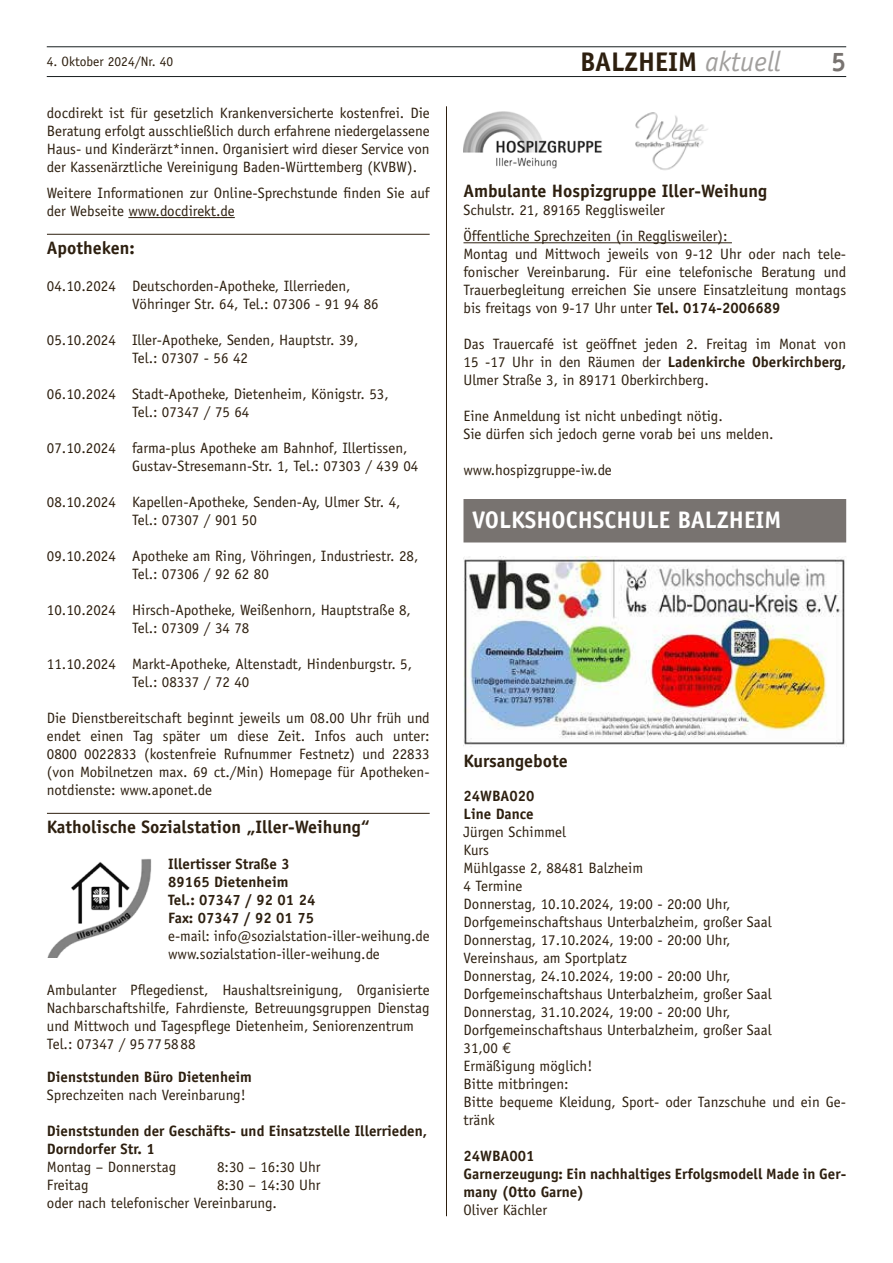
<style>
.page{position:relative;width:893px;height:1263px;background:#fff}
.page>*{position:absolute;margin:0;border:0;box-sizing:border-box;transform-origin:0 0}
.t1{font:700 27px "Officina Sans";color:#2d1f0f}
.t2{font:700 27px "Officina Sans";color:#787370}
.t3{font:700 24px "Officina Sans";color:#fff}
.t4{font:700 18px "Officina Sans";color:#2d1f0f}
.t5{font:15px/18px "Officina Sans";color:#2d1f0f}
.t6{font:700 15px/18px "Officina Sans";color:#2d1f0f}
.t7{font:13.5px "Officina Sans";color:#2d1f0f}
.s1{font-weight:400;font-style:italic;font-size:28.35px;color:#a19f9d}
.s2{font-weight:700}
.s3{font-family:"Euro Mono"}
</style>
<div class="page">
<hr style="left:47px;top:76px;width:799px;height:1px;background:#171d1f">
<hr style="left:47px;top:47px;width:799px;height:1px;background:#171d1f">
<hr style="left:446px;top:106px;width:1px;height:1110px;background:#2d1f0f">
<hr style="left:463px;top:242px;width:269px;height:1px;background:#2d1f0f">
<img style="left:463px;top:111px;width:139px;height:57px">
<img style="left:635px;top:112px;width:73px;height:58px">
<div style="left:463px;top:500px;width:383px;height:42px;background:#787370"></div>
<img style="left:463px;top:556px;width:382px;height:191px">
<hr style="left:128px;top:217px;width:107px;height:1px;background:#2d1f0f">
<hr style="left:47px;top:234px;width:383px;height:1px;background:#2d1f0f">
<hr style="left:47px;top:813px;width:383px;height:1px;background:#2d1f0f">
<img style="left:47px;top:859px;width:105px;height:99px">
<h1 class="t1" style="left:580px;top:45px;width:202px">BALZHEIM <span class="s1">aktuell</span></h1>
<p class="t7" style="left:47px;top:53px;width:128px">4. Oktober 2024/Nr. 40</p>
<h1 class="t2" style="left:831px;top:45px;width:17px">5</h1>
<p class="t5" style="left:47px;top:104px;width:384px;text-align:justify">docdirekt ist für gesetzlich Krankenversicherte kostenfrei. Die Beratung erfolgt ausschließlich durch erfahrene niedergelassene Haus- und Kinderärzt*innen. Organisiert wird dieser Service von der Kassenärztliche Vereinigung Baden-Württemberg (KVBW).</p>
<p class="t5" style="left:47px;top:184px;width:384px">Weitere Informationen zur Online-Sprechstunde finden Sie auf der Webseite www.docdirekt.de</p>
<p class="t4" style="left:47px;top:236px;width:90px">Apotheken:</p>
<p class="t5" style="left:132px;top:277px;width:248px;text-indent:-85px">04.10.2024 Deutschorden-Apotheke, Illerrieden,<br>Vöhringer Str. 64, Tel.: 07306 - 91 94 86</p>
<p class="t5" style="left:132px;top:331px;width:228px;text-indent:-85px">05.10.2024 Iller-Apotheke, Senden, Hauptstr. 39,<br>Tel.: 07307 - 56 42</p>
<p class="t5" style="left:132px;top:385px;width:258px;text-indent:-85px">06.10.2024 Stadt-Apotheke, Dietenheim, Königstr. 53,<br>Tel.: 07347 / 75 64</p>
<p class="t5" style="left:132px;top:439px;width:288px;text-indent:-85px">07.10.2024 farma-plus Apotheke am Bahnhof, Illertissen,<br>Gustav-Stresemann-Str. 1, Tel.: 07303 / 439 04</p>
<p class="t5" style="left:132px;top:493px;width:270px;text-indent:-85px">08.10.2024 Kapellen-Apotheke, Senden-Ay, Ulmer Str. 4,<br>Tel.: 07307 / 901 50</p>
<p class="t5" style="left:132px;top:547px;width:288px;text-indent:-85px">09.10.2024 Apotheke am Ring, Vöhringen, Industriestr. 28,<br>Tel.: 07306 / 92 62 80</p>
<p class="t5" style="left:132px;top:601px;width:281px;text-indent:-85px">10.10.2024 Hirsch-Apotheke, Weißenhorn, Hauptstraße 8,<br>Tel.: 07309 / 34 78</p>
<p class="t5" style="left:132px;top:655px;width:282px;text-indent:-85px">11.10.2024 Markt-Apotheke, Altenstadt, Hindenburgstr. 5,<br>Tel.: 08337 / 72 40</p>
<p class="t5" style="left:47px;top:709px;width:384px;text-align:justify">Die Dienstbereitschaft beginnt jeweils um 08.00 Uhr früh und endet einen Tag später um diese Zeit. Infos auch unter:<br>0800 0022833 (kostenfreie Rufnummer Festnetz) und 22833 (von Mobilnetzen max. 69 ct./Min) Homepage für Apotheken&shy;notdienste: www.aponet.de</p>
<p class="t4" style="left:47px;top:815px;width:324px">Katholische Sozialstation „Iller-Weihung“</p>
<p class="t6" style="left:168px;top:854px;width:149px">Illertisser Straße 3<br>89165 Dietenheim<br>Tel.: 07347 / 92 01 24<br>Fax: 07347 / 92 01 75</p>
<p class="t5" style="left:168px;top:927px;width:263px">e-mail: info@sozialstation-iller-weihung.de www.sozialstation-iller-weihung.de</p>
<p class="t5" style="left:47px;top:981px;width:384px">Ambulanter Pflegedienst, Haushaltsreinigung, Organisierte Nachbarschaftshilfe, Fahrdienste, Betreuungsgruppen Dienstag und Mittwoch und Tagespflege Dietenheim, Seniorenzentrum Tel.: 07347 / 95 7758 88</p>
<p class="t6" style="left:47px;top:1067px;width:207px">Dienststunden Büro Dietenheim</p>
<p class="t5" style="left:47px;top:1086px;width:200px">Sprechzeiten nach Vereinbarung!</p>
<p class="t6" style="left:47px;top:1121px;width:382px">Dienststunden der Geschäfts- und Einsatzstelle Illerrieden,<br>Dorndorfer Str. 1</p>
<p class="t5" style="left:47px;top:1158px;width:131px">Montag – Donnerstag</p>
<p class="t5" style="left:217px;top:1158px;width:105px">8:30 – 16:30 Uhr</p>
<p class="t5" style="left:47px;top:1176px;width:43px">Freitag</p>
<p class="t5" style="left:47px;top:1176px;width:275px;text-indent:170px">8:30 – 14:30 Uhr oder nach telefonischer Vereinbarung.</p>
<p class="t4" style="left:463px;top:179px;width:305px">Ambulante Hospizgruppe Iller-Weihung</p>
<p class="t5" style="left:463px;top:196px;width:265px;line-height:26.5px">Schulstr. 21, 89165 Regglisweiler<br>Öffentliche Sprechzeiten (in Regglisweiler):</p>
<p class="t5" style="left:463px;top:245px;width:384px;text-align:justify">Montag und Mittwoch jeweils von 9-12 Uhr oder nach tele&shy;fonischer Vereinbarung. Für eine telefonische Beratung und Trauerbegleitung erreichen Sie unsere Einsatzleitung montags bis freitags von 9-17 Uhr unter <span class="s2">Tel. 0174-2006689</span></p>
<p class="t5" style="left:463px;top:335px;width:384px;text-align:justify">Das Trauercafé ist geöffnet jeden 2. Freitag im Monat von 15 -17 Uhr in den Räumen der <span class="s2">Ladenkirche Oberkirchberg, </span>Ulmer Straße 3, in 89171 Oberkirchberg.</p>
<p class="t5" style="left:463px;top:407px;width:312px">Eine Anmeldung ist nicht unbedingt nötig.<br>Sie dürfen sich jedoch gerne vorab bei uns melden.</p>
<p class="t5" style="left:463px;top:461px;width:150px">www.hospizgruppe-iw.de</p>
<h2 class="t3" style="left:472px;top:505px;width:311px">VOLKSHOCHSCHULE BALZHEIM</h2>
<p class="t4" style="left:463px;top:749px;width:106px">Kursangebote</p>
<p class="t6" style="left:463px;top:787px;width:72px">24WBA020<br>Line Dance</p>
<p class="t5" style="left:463px;top:823px;width:384px">Jürgen Schimmel<br>Kurs<br>Mühlgasse 2, 88481 Balzheim<br>4 Termine<br>Donnerstag, 10.10.2024, 19:00 - 20:00 Uhr,<br>Dorfgemeinschaftshaus Unterbalzheim, großer Saal<br>Donnerstag, 17.10.2024, 19:00 - 20:00 Uhr,<br>Vereinshaus, am Sportplatz<br>Donnerstag, 24.10.2024, 19:00 - 20:00 Uhr,<br>Dorfgemeinschaftshaus Unterbalzheim, großer Saal<br>Donnerstag, 31.10.2024, 19:00 - 20:00 Uhr,<br>Dorfgemeinschaftshaus Unterbalzheim, großer Saal<br>31,00 <span class="s3">€<br></span>Ermäßigung möglich!<br>Bitte mitbringen:<br>Bitte bequeme Kleidung, Sport- oder Tanzschuhe und ein Ge&shy;tränk</p>
<p class="t6" style="left:463px;top:1147px;width:384px">24WBA001<br>Garnerzeugung: Ein nachhaltiges Erfolgsmodell Made in Ger&shy;many (Otto Garne)</p>
<p class="t5" style="left:463px;top:1201px;width:85px">Oliver Kächler</p>
</div>
